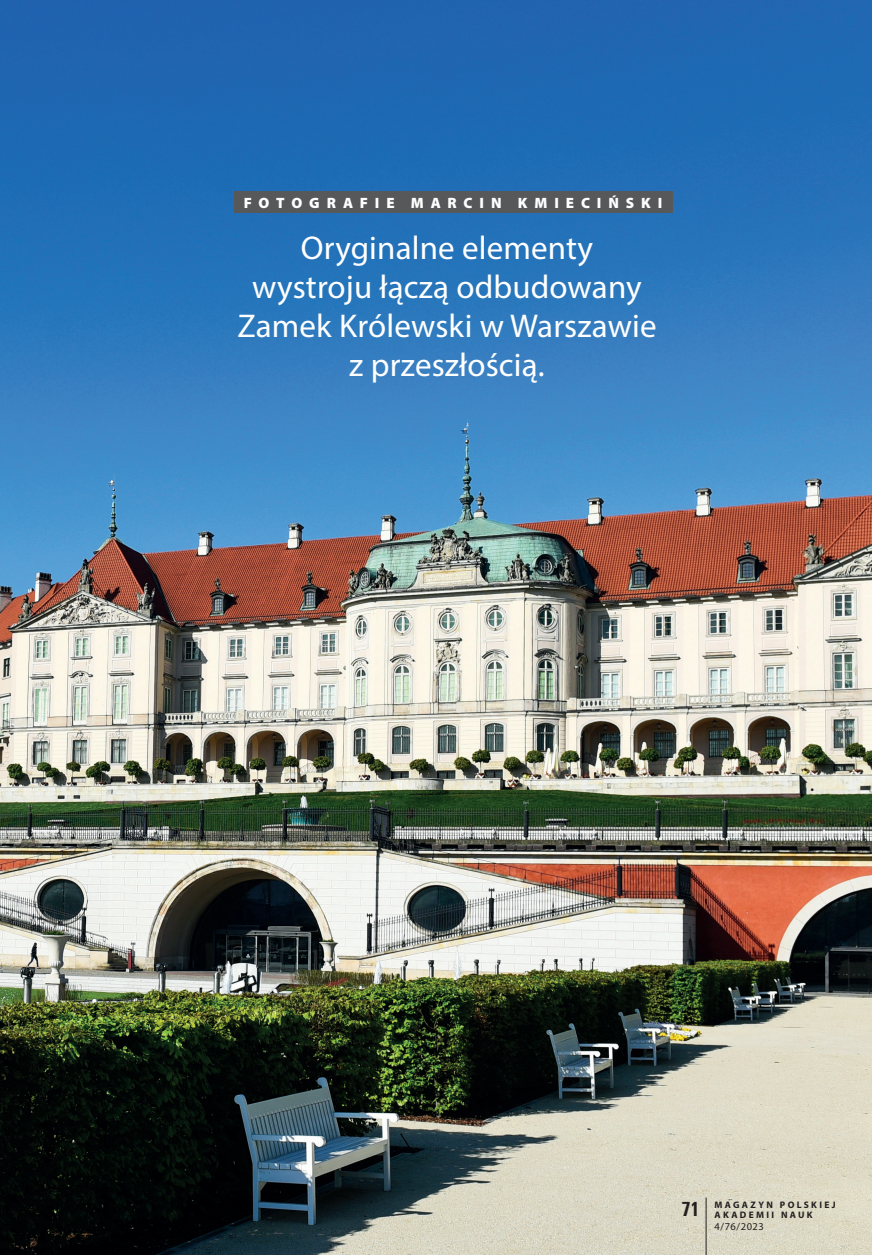
<style>
.page{position:relative;width:872px;height:1255px;background:#fff}
.page>*{position:absolute;margin:0;border:0;box-sizing:border-box;transform-origin:0 0}
.t1{font:33px/39px "Myriad Pro";letter-spacing:.005em;color:#fff;text-align:center}
.t2{font:900 15px "Myriad Pro";letter-spacing:.46em;color:#fff}
.t3{font:10.5px "Myriad Pro";color:#231f20}
.t4{font:700 9.45px/10.5px "Myriad Pro";letter-spacing:.245em;color:#231f20}
.s1{font-family:"Unitus TEE";font-stretch:condensed;font-size:21px}
</style>
<div class="page">
<img style="left:0;top:0;width:872px;height:1254px">
<div style="left:234px;top:191px;width:438px;height:22px;background:#57585a"></div>
<hr style="left:705px;top:1197px;width:1px;height:57px;background:#231f20">
<p class="t2" style="left:244px;top:193px;width:420px">FOTOGRAFIE MARCIN KMIECIŃSKI</p>
<p class="t1" style="left:237px;top:228px;width:420px">Oryginalne elementy wystroju łączą odbudowany<br>Zamek Królewski w Warszawie z przeszłością.</p>
<p class="t4" style="left:714px;top:1198px;width:123px;text-indent:-33px"><span class="s1">71</span> MAGAZYN POLSKIEJ<br>AKADEMII NAUK</p>
<p class="t3" style="left:714px;top:1220px;width:51px">4/76/2023</p>
</div>
